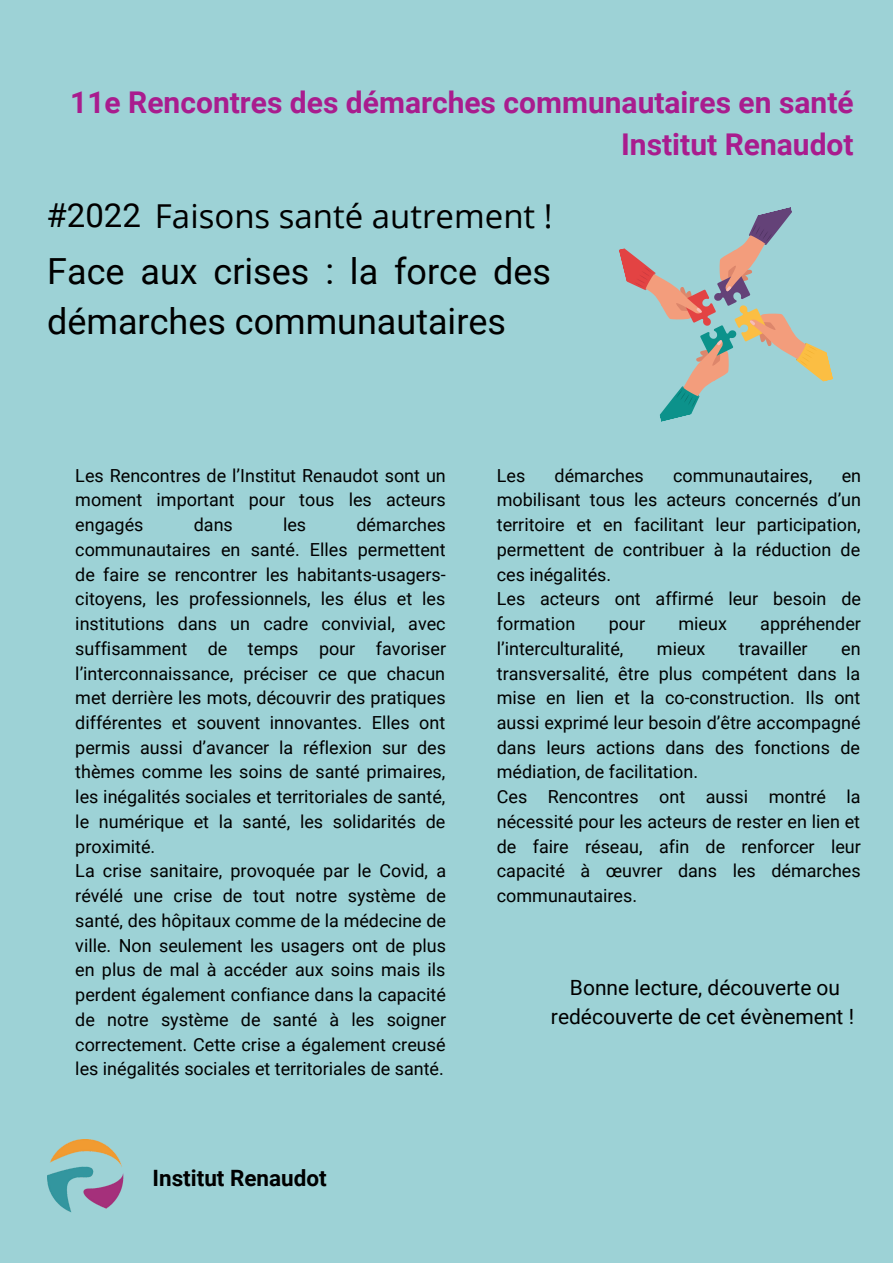
<style>
.page{position:relative;width:893px;height:1264px;background:#fff}
.page>*{position:absolute;margin:0;border:0;box-sizing:border-box;transform-origin:0 0}
.t1{font:36px/49.5px "Roboto";color:#000}
.t2{font:33px "Open Sans";color:#000}
.t3{font:700 30px/41.5px "Roboto";color:#a91c8e;text-align:right}
.t4{font:700 22.5px "Roboto";color:#000}
.t5{font:21px/29.2px "Roboto";color:#000;text-align:center}
.t6{font:18px/24.8px "Roboto";color:#000}
.s1{font-family:"Roboto"}
</style>
<div class="page">
<div style="left:0;top:0;width:892px;height:1262px;background:#9dd2d6"></div>
<img style="left:47px;top:1139px;width:77px;height:73px">
<svg style="left:619px;top:207px;width:214px;height:215px"></svg>
<h3 class="t3" style="left:70px;top:82px;width:784px">11e Rencontres des démarches communautaires en santé<br>Institut Renaudot</h3>
<h2 class="t2" style="left:47px;top:193px;width:507px"><span class="s1">#2022</span> Faisons santé autrement !</h2>
<h1 class="t1" style="left:47px;top:247px;width:505px">Face aux crises : la force des démarches communautaires</h1>
<p class="t6" style="left:75px;top:463px;width:372px;text-align:justify">Les Rencontres de l’Institut Renaudot sont un moment important pour tous les acteurs engagés</p>
<p class="t6" style="left:75px;top:512px;width:372px;text-indent:281px">démarches communautaires en santé. Elles permettent de faire se rencontrer les habitants-usagers&shy;citoyens, les professionnels, les élus et les institutions dans un cadre convivial, avec suffisamment de temps pour favoriser l’interconnaissance, préciser ce que chacun met derrière les mots, découvrir des pratiques différentes et souvent innovantes. Elles ont permis aussi d’avancer la réflexion sur des thèmes comme les soins de santé primaires, les inégalités sociales et territoriales de santé, le numérique et la santé, les solidarités de proximité.<br>La crise sanitaire, provoquée par le Covid, a révélé une crise de tout notre système de santé, des hôpitaux comme de la médecine de ville. Non seulement les usagers ont de plus en plus de mal à accéder aux soins mais ils perdent également confiance dans la capacité de notre système de santé à les soigner correctement. Cette crise a également creusé les inégalités sociales et territoriales de santé.</p>
<p class="t6" style="left:194px;top:512px;width:41px">dans</p>
<p class="t6" style="left:283px;top:512px;width:25px">les</p>
<p class="t4" style="left:152px;top:1164px;width:176px">Institut Renaudot</p>
<p class="t6" style="left:497px;top:463px;width:30px">Les</p>
<p class="t6" style="left:554px;top:463px;width:91px">démarches</p>
<p class="t6" style="left:673px;top:463px;width:141px">communautaires,</p>
<p class="t6" style="left:497px;top:463px;width:366px;text-indent:345px">en mobilisant tous les acteurs concernés d’un territoire et en facilitant leur participation, permettent de contribuer à la réduction de ces inégalités.<br>Les acteurs ont affirmé leur besoin de formation</p>
<p class="t6" style="left:608px;top:611px;width:38px">pour</p>
<p class="t6" style="left:678px;top:611px;width:50px">mieux</p>
<p class="t6" style="left:760px;top:611px;width:102px">appréhender</p>
<p class="t6" style="left:497px;top:636px;width:128px">l’interculturalité,</p>
<p class="t6" style="left:657px;top:636px;width:50px">mieux</p>
<p class="t6" style="left:738px;top:636px;width:70px">travailler</p>
<p class="t6" style="left:497px;top:636px;width:365px;text-indent:344px">en transversalité, être plus compétent dans la mise en lien et la co-construction. Ils ont aussi exprimé leur besoin d’être accompagné dans leurs actions dans des fonctions de médiation, de facilitation.<br>Ces Rencontres ont aussi montré la nécessité pour les acteurs de rester en lien et de faire réseau, afin de renforcer leur capacité à œuvrer dans les démarches communautaires.</p>
<p class="t5" style="left:551px;top:973px;width:304px">Bonne lecture, découverte ou redécouverte de cet évènement !</p>
</div>
